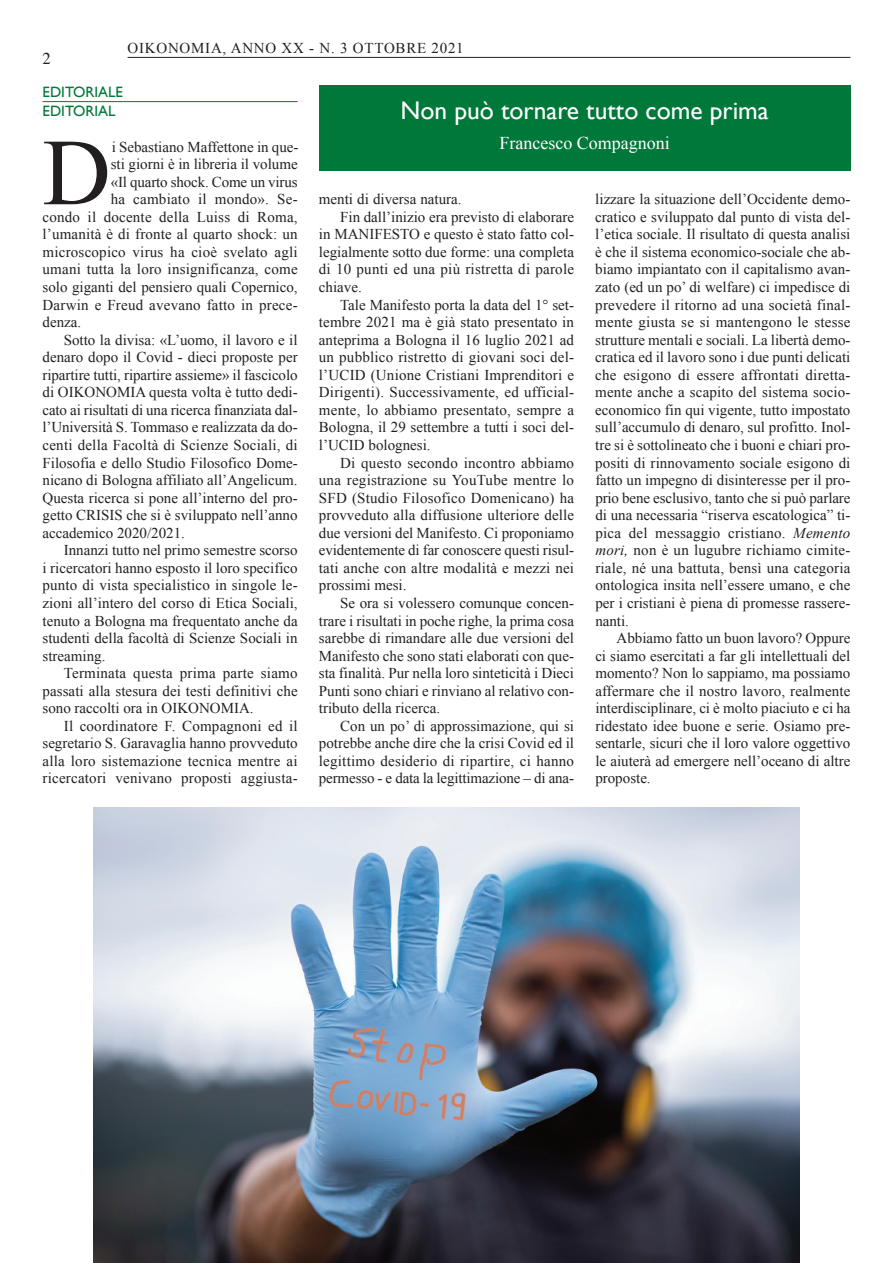
<style>
.page{position:relative;width:893px;height:1263px;background:#fff}
.page>*{position:absolute;margin:0;border:0;box-sizing:border-box;transform-origin:0 0}
.t1{font:94.5px "Times New Roman";color:#231f20}
.t2{font:25.5px "Gill Sans";color:#fff}
.t3{font:18px "Times New Roman";color:#fff}
.t4{font:16.5px "Times";color:#231f20}
.t5{font:15px/17.5px "Times New Roman";color:#231f20;text-align:justify}
.t6{font:15px "Times New Roman";letter-spacing:.05em;color:#231f20}
.t7{font:15px/19.5px "Gill Sans";color:#00783a}
.s1{font-style:italic}
</style>
<div class="page">
<hr style="left:43px;top:101px;width:255px;height:1px;background:#00783a">
<hr style="left:128px;top:57px;width:722px;height:1px;background:#231f20">
<div style="left:319px;top:85px;width:531px;height:85px;background:#00783a"></div>
<img style="left:94px;top:808px;width:705px;height:455px">
<p class="t4" style="left:43px;top:52px;width:10px">2</p>
<p class="t6" style="left:128px;top:40px;width:338px">OIKONOMIA, ANNO XX - N. 3 OTTOBRE 2021</p>
<p class="t7" style="left:43px;top:82px;width:82px">EditorialE<br>Editorial</p>
<h1 class="t1" style="left:43px;top:120px;width:70px">D</h1>
<p class="t5" style="left:112px;top:138px;width:188px">i Sebastiano Maffettone in que-</p>
<p class="t5" style="left:111px;top:155px;width:188px">sti giorni è in libreria il volume</p>
<p class="t5" style="left:111px;top:173px;width:188px">«Il quarto shock. Come un virus</p>
<p class="t5" style="left:111px;top:190px;width:188px">ha cambiato il mondo». Se-</p>
<p class="t5" style="left:43px;top:208px;width:257px">condo il docente della Luiss di Roma,</p>
<p class="t5" style="left:43px;top:225px;width:257px">l’umanità è di fronte al quarto shock: un</p>
<p class="t5" style="left:43px;top:243px;width:257px">microscopico virus ha cioè svelato agli</p>
<p class="t5" style="left:43px;top:261px;width:257px">umani tutta la loro insignificanza, come</p>
<p class="t5" style="left:43px;top:278px;width:257px">solo giganti del pensiero quali Copernico,</p>
<p class="t5" style="left:43px;top:296px;width:257px">Darwin e Freud avevano fatto in prece-</p>
<p class="t5" style="left:43px;top:313px;width:40px">denza.</p>
<p class="t5" style="left:64px;top:331px;width:235px">Sotto la divisa: «L’uomo, il lavoro e il</p>
<p class="t5" style="left:43px;top:348px;width:257px">denaro dopo il Covid - dieci proposte per</p>
<p class="t5" style="left:43px;top:366px;width:257px">ripartire tutti, ripartire assieme» il fascicolo</p>
<p class="t5" style="left:43px;top:383px;width:257px">di OIKONOMIA questa volta è tutto dedi-</p>
<p class="t5" style="left:43px;top:401px;width:257px">cato ai risultati di una ricerca finanziata dal-</p>
<p class="t5" style="left:43px;top:419px;width:257px">l’Università S. Tommaso e realizzata da do-</p>
<p class="t5" style="left:43px;top:436px;width:257px">centi della Facoltà di Scienze Sociali, di</p>
<p class="t5" style="left:43px;top:454px;width:257px">Filosofia e dello Studio Filosofico Dome-</p>
<p class="t5" style="left:43px;top:471px;width:257px">nicano di Bologna affiliato all’Angelicum.</p>
<p class="t5" style="left:43px;top:489px;width:257px">Questa ricerca si pone all’interno del pro-</p>
<p class="t5" style="left:43px;top:506px;width:257px">getto CRISIS che si è sviluppato nell’anno</p>
<p class="t5" style="left:43px;top:524px;width:144px">accademico 2020/2021.</p>
<p class="t5" style="left:64px;top:541px;width:235px">Innanzi tutto nel primo semestre scorso</p>
<p class="t5" style="left:43px;top:559px;width:257px">i ricercatori hanno esposto il loro specifico</p>
<p class="t5" style="left:43px;top:576px;width:257px">punto di vista specialistico in singole le-</p>
<p class="t5" style="left:43px;top:594px;width:257px">zioni all’intero del corso di Etica Sociali,</p>
<p class="t5" style="left:43px;top:612px;width:257px">tenuto a Bologna ma frequentato anche da</p>
<p class="t5" style="left:43px;top:629px;width:257px">studenti della facoltà di Scienze Sociali in</p>
<p class="t5" style="left:43px;top:647px;width:64px">streaming.</p>
<p class="t5" style="left:64px;top:664px;width:235px">Terminata questa prima parte siamo</p>
<p class="t5" style="left:43px;top:682px;width:257px">passati alla stesura dei testi definitivi che</p>
<p class="t5" style="left:43px;top:699px;width:213px">sono raccolti ora in OIKONOMIA.</p>
<p class="t5" style="left:64px;top:717px;width:235px">Il coordinatore F. Compagnoni ed il</p>
<p class="t5" style="left:43px;top:734px;width:257px">segretario S. Garavaglia hanno provveduto</p>
<p class="t5" style="left:43px;top:752px;width:257px">alla loro sistemazione tecnica mentre ai</p>
<p class="t5" style="left:43px;top:770px;width:257px">ricercatori venivano proposti aggiusta-</p>
<h2 class="t2" style="left:401px;top:96px;width:370px">non può tornare tutto come prima</h2>
<p class="t3" style="left:499px;top:133px;width:172px">Francesco Compagnoni</p>
<p class="t5" style="left:319px;top:190px;width:144px">menti di diversa natura.</p>
<p class="t5" style="left:340px;top:208px;width:235px">Fin dall’inizio era previsto di elaborare</p>
<p class="t5" style="left:319px;top:225px;width:257px">in MANIFESTO e questo è stato fatto col-</p>
<p class="t5" style="left:319px;top:243px;width:257px">legialmente sotto due forme: una completa</p>
<p class="t5" style="left:319px;top:261px;width:257px">di 10 punti ed una più ristretta di parole</p>
<p class="t5" style="left:319px;top:278px;width:44px">chiave.</p>
<p class="t5" style="left:340px;top:296px;width:235px">Tale Manifesto porta la data del 1° set-</p>
<p class="t5" style="left:319px;top:313px;width:257px">tembre 2021 ma è già stato presentato in</p>
<p class="t5" style="left:319px;top:331px;width:257px">anteprima a Bologna il 16 luglio 2021 ad</p>
<p class="t5" style="left:319px;top:348px;width:257px">un pubblico ristretto di giovani soci del-</p>
<p class="t5" style="left:319px;top:366px;width:257px">l’UCID (Unione Cristiani Imprenditori e</p>
<p class="t5" style="left:319px;top:383px;width:257px">Dirigenti). Successivamente, ed ufficial-</p>
<p class="t5" style="left:319px;top:401px;width:257px">mente, lo abbiamo presentato, sempre a</p>
<p class="t5" style="left:319px;top:419px;width:257px">Bologna, il 29 settembre a tutti i soci del-</p>
<p class="t5" style="left:319px;top:436px;width:113px">l’UCID bolognesi.</p>
<p class="t5" style="left:340px;top:454px;width:235px">Di questo secondo incontro abbiamo</p>
<p class="t5" style="left:319px;top:471px;width:257px">una registrazione su YouTube mentre lo</p>
<p class="t5" style="left:319px;top:489px;width:257px">SFD (Studio Filosofico Domenicano) ha</p>
<p class="t5" style="left:319px;top:506px;width:257px">provveduto alla diffusione ulteriore delle</p>
<p class="t5" style="left:319px;top:524px;width:257px">due versioni del Manifesto. Ci proponiamo</p>
<p class="t5" style="left:319px;top:541px;width:257px">evidentemente di far conoscere questi risul-</p>
<p class="t5" style="left:319px;top:559px;width:257px">tati anche con altre modalità e mezzi nei</p>
<p class="t5" style="left:319px;top:576px;width:89px">prossimi mesi.</p>
<p class="t5" style="left:340px;top:594px;width:235px">Se ora si volessero comunque concen-</p>
<p class="t5" style="left:319px;top:612px;width:257px">trare i risultati in poche righe, la prima cosa</p>
<p class="t5" style="left:319px;top:629px;width:257px">sarebbe di rimandare alle due versioni del</p>
<p class="t5" style="left:319px;top:647px;width:257px">Manifesto che sono stati elaborati con que-</p>
<p class="t5" style="left:319px;top:664px;width:257px">sta finalità. Pur nella loro sinteticità i Dieci</p>
<p class="t5" style="left:319px;top:682px;width:257px">Punti sono chiari e rinviano al relativo con-</p>
<p class="t5" style="left:319px;top:699px;width:123px">tributo della ricerca.</p>
<p class="t5" style="left:340px;top:717px;width:235px">Con un po’ di approssimazione, qui si</p>
<p class="t5" style="left:319px;top:734px;width:257px">potrebbe anche dire che la crisi Covid ed il</p>
<p class="t5" style="left:319px;top:752px;width:257px">legittimo desiderio di ripartire, ci hanno</p>
<p class="t5" style="left:319px;top:770px;width:257px">permesso - e data la legittimazione – di ana-</p>
<p class="t5" style="left:595px;top:190px;width:257px">lizzare la situazione dell’Occidente demo&shy;cratico e sviluppato dal punto di vista del&shy;l’etica sociale. Il risultato di questa analisi è che il sistema economico-sociale che ab&shy;biamo impiantato con il capitalismo avan&shy;zato (ed un po’ di welfare) ci impedisce di prevedere il ritorno ad una società final&shy;mente giusta se si mantengono le stesse strutture mentali e sociali. La libertà demo&shy;cratica ed il lavoro sono i due punti delicati che esigono di essere affrontati diretta&shy;mente anche a scapito del sistema socio&shy;economico fin qui vigente, tutto impostato sull’accumulo di denaro, sul profitto. Inol&shy;tre si è sottolineato che i buoni e chiari pro&shy;positi di rinnovamento sociale esigono di fatto un impegno di disinteresse per il pro&shy;prio bene esclusivo, tanto che si può parlare di una necessaria “riserva escatologica” ti&shy;pica del messaggio cristiano. <span class="s1">Memento mori,</span> non è un lugubre richiamo cimite&shy;riale, né una battuta, bensì una categoria ontologica insita nell’essere umano, e che per i cristiani è piena di promesse rassere&shy;nanti.</p>
<p class="t5" style="left:595px;top:629px;width:257px;text-indent:21px">Abbiamo fatto un buon lavoro? Oppure ci siamo esercitati a far gli intellettuali del momento? Non lo sappiamo, ma possiamo affermare che il nostro lavoro, realmente interdisciplinare, ci è molto piaciuto e ci ha ridestato idee buone e serie. Osiamo pre&shy;sentarle, sicuri che il loro valore oggettivo le aiuterà ad emergere nell’oceano di altre proposte.</p>
</div>
